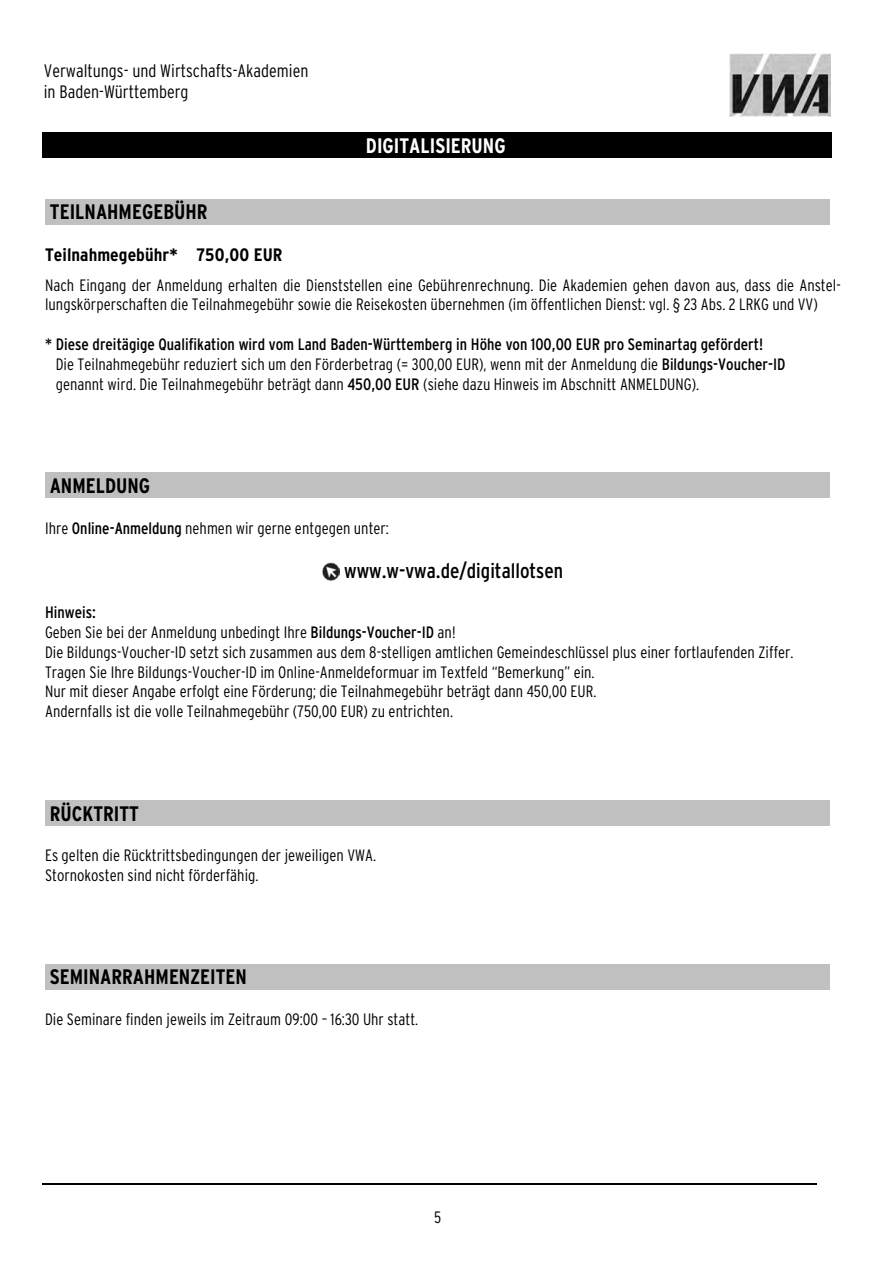
<style>
.page{position:relative;width:893px;height:1263px;background:#fff}
.page>*{position:absolute;margin:0;border:0;box-sizing:border-box;transform-origin:0 0}
.t1{font:700 21px "Interstate Condensed";color:#000}
.t2{font:21px "Interstate Condensed";color:#000}
.t3{font:700 21px "Interstate Condensed";color:#fff}
.t4{font:300 18px/21.6px "Interstate Condensed";color:#000}
.t5{font:700 18px "Interstate Condensed";letter-spacing:.005em;color:#000;scale:1.04 1}
.t6{font:300 16.5px/19.8px "Interstate Condensed";color:#000}
.s1{font-weight:400}
</style>
<div class="page">
<div style="left:42px;top:133px;width:790px;height:25px;background:#000"></div>
<img style="left:729px;top:53px;width:101px;height:64px">
<hr style="left:43px;top:1184px;width:774px;height:1px;background:#000">
<div style="left:45px;top:199px;width:784px;height:25px;background:#c0c0c0"></div>
<div style="left:45px;top:473px;width:784px;height:25px;background:#c0c0c0"></div>
<div style="left:45px;top:800px;width:784px;height:26px;background:#c0c0c0"></div>
<div style="left:45px;top:964px;width:784px;height:25px;background:#c0c0c0"></div>
<img style="left:322px;top:562px;width:18px;height:18px">
<p class="t4" style="left:44px;top:61px;width:266px">Verwaltungs- und Wirtschafts-Akademien in Baden-Württemberg</p>
<p class="t3" style="left:366px;top:137px;width:141px">DIGITALISIERUNG</p>
<p class="t1" style="left:50px;top:204px;width:159px">TEILNAHMEGEBÜHR</p>
<p class="t5" style="left:45px;top:248px;width:230px">Teilnahmegebühr* 750,00 EUR</p>
<p class="t6" style="left:45px;top:276px;width:797px">Nach Eingang der Anmeldung erhalten die Dienststellen eine Gebührenrechnung. Die Akademien gehen davon aus, dass die Anstel&shy;lungskörperschaften die Teilnahmegebühr sowie die Reisekosten übernehmen (im öffentlichen Dienst: vgl. § 23 Abs. 2 LRKG und VV)</p>
<p class="t6" style="left:56px;top:336px;width:731px;text-indent:-11px"><span class="s1">* Diese dreitägige Qualifikation wird vom Land Baden-Württemberg in Höhe von 100,00 EUR pro Seminartag gefördert!<br></span>Die Teilnahmegebühr reduziert sich um den Förderbetrag (= 300,00 EUR), wenn mit der Anmeldung die <span class="s1">Bildungs-Voucher-ID </span>genannt wird. Die Teilnahmegebühr beträgt dann <span class="s1">450,00 EUR</span> (siehe dazu Hinweis im Abschnitt ANMELDUNG).</p>
<p class="t1" style="left:50px;top:478px;width:102px">ANMELDUNG</p>
<p class="t6" style="left:45px;top:519px;width:345px">Ihre <span class="s1">Online-Anmeldung</span> nehmen wir gerne entgegen unter:</p>
<p class="t2" style="left:344px;top:562px;width:221px">www.w-vwa.de/digitallotsen</p>
<p class="t6" style="left:45px;top:604px;width:750px"><span class="s1">Hinweis:<br></span>Geben Sie bei der Anmeldung unbedingt Ihre <span class="s1">Bildungs-Voucher-ID</span> an!<br>Die Bildungs-Voucher-ID setzt sich zusammen aus dem 8-stelligen amtlichen Gemeindeschlüssel plus einer fortlaufenden Ziffer.<br>Tragen Sie Ihre Bildungs-Voucher-ID im Online-Anmeldeformuar im Textfeld “Bemerkung” ein.<br>Nur mit dieser Angabe erfolgt eine Förderung; die Teilnahmegebühr beträgt dann 450,00 EUR.<br>Andernfalls ist die volle Teilnahmegebühr (750,00 EUR) zu entrichten.</p>
<p class="t1" style="left:50px;top:805px;width:91px">RÜCKTRITT</p>
<p class="t6" style="left:45px;top:847px;width:332px">Es gelten die Rücktrittsbedingungen der jeweiligen VWA.<br>Stornokosten sind nicht förderfähig.</p>
<p class="t1" style="left:50px;top:969px;width:199px">SEMINARRAHMENZEITEN</p>
<p class="t6" style="left:45px;top:1011px;width:375px">Die Seminare finden jeweils im Zeitraum 09:00 – 16:30 Uhr statt.</p>
<p class="t6" style="left:434px;top:1208px;width:9px">5</p>
</div>
